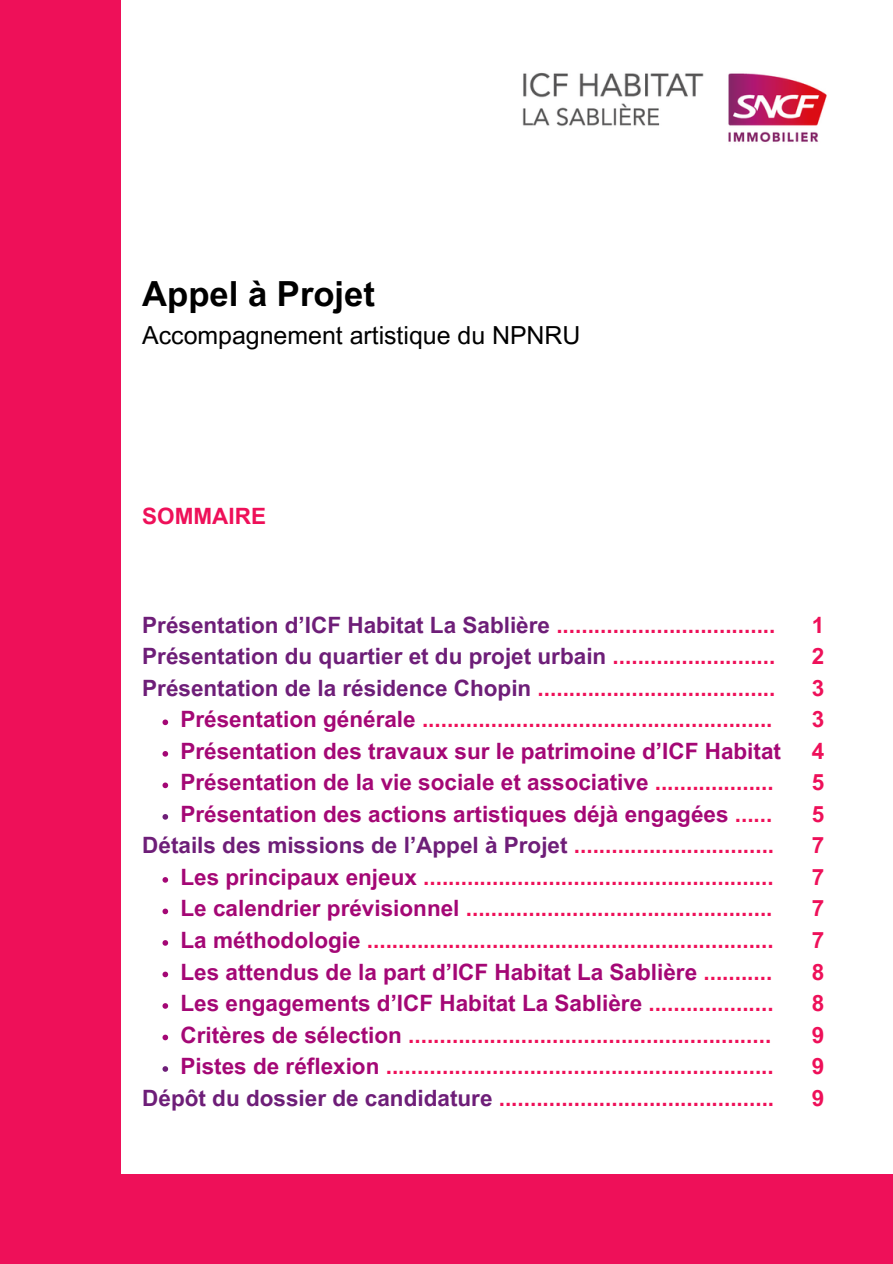
<style>
.page{position:relative;width:893px;height:1264px;background:#fff}
.page>*{position:absolute;margin:0;border:0;box-sizing:border-box;transform-origin:0 0}
.t1{font:700 34.65px "Arial MT Pro";color:#000}
.t2{font:24.9px "Arial MT Pro";color:#000}
.t3{font:700 22.5px "Arial MT Pro";color:#ee1059}
.t4{font:700 22.5px "Arial MT Pro";color:#a40775}
.t5{font:700 22.5px "Arial MT Pro";color:#6e1e78}
.s1{color:#6e1e78}
.s2{color:#ee1059}
.s3{color:#a40775}
</style>
<div class="page">
<img style="left:522px;top:72px;width:305px;height:70px">
<div style="left:0;top:0;width:120px;height:1263px;background:#ee1059"></div>
<div style="left:0;top:1174px;width:892px;height:89px;background:#ee1059"></div>
<svg style="left:162px;top:719px;width:6px;height:6px"></svg>
<svg style="left:162px;top:751px;width:6px;height:5px"></svg>
<svg style="left:162px;top:782px;width:6px;height:6px"></svg>
<svg style="left:162px;top:814px;width:6px;height:5px"></svg>
<svg style="left:162px;top:877px;width:6px;height:5px"></svg>
<svg style="left:162px;top:908px;width:6px;height:6px"></svg>
<svg style="left:162px;top:940px;width:6px;height:5px"></svg>
<svg style="left:162px;top:971px;width:6px;height:6px"></svg>
<svg style="left:162px;top:1003px;width:6px;height:5px"></svg>
<svg style="left:162px;top:1034px;width:6px;height:6px"></svg>
<svg style="left:162px;top:1066px;width:6px;height:5px"></svg>
<p class="t1" style="left:142px;top:280px;width:234px">Appel à Projet</p>
<p class="t2" style="left:142px;top:325px;width:440px">Accompagnement artistique du NPNRU</p>
<p class="t3" style="left:142px;top:507px;width:125px">SOMMAIRE</p>
<p class="t3" style="left:142px;top:616px;width:634px"><span class="s1">Présentation d’ICF Habitat La Sablière</span> ...................................</p>
<p class="t5" style="left:142px;top:648px;width:634px">Présentation du quartier et du projet urbain <span class="s2">..........................</span></p>
<p class="t3" style="left:142px;top:679px;width:634px"><span class="s1">Présentation de la résidence Chopin</span> ......................................</p>
<p class="t3" style="left:180px;top:711px;width:593px"><span class="s3">Présentation générale</span> ........................................................</p>
<p class="t4" style="left:180px;top:742px;width:602px">Présentation des travaux sur le patrimoine d’ICF Habitat</p>
<p class="t4" style="left:180px;top:774px;width:594px">Présentation de la vie sociale et associative <span class="s2">...................</span></p>
<p class="t4" style="left:180px;top:805px;width:593px">Présentation des actions artistiques déjà engagées <span class="s2">......</span></p>
<p class="t5" style="left:142px;top:837px;width:633px">Détails des missions de l’Appel à Projet <span class="s2">................................</span></p>
<p class="t3" style="left:180px;top:868px;width:594px"><span class="s3">Les principaux enjeux</span> ........................................................</p>
<p class="t3" style="left:180px;top:900px;width:593px"><span class="s3">Le calendrier prévisionnel</span> .................................................</p>
<p class="t3" style="left:180px;top:931px;width:594px"><span class="s3">La méthodologie</span> .................................................................</p>
<p class="t4" style="left:180px;top:963px;width:593px">Les attendus de la part d’ICF Habitat La Sablière <span class="s2">...........</span></p>
<p class="t4" style="left:180px;top:994px;width:594px">Les engagements d’ICF Habitat La Sablière <span class="s2">....................</span></p>
<p class="t3" style="left:180px;top:1026px;width:592px"><span class="s3">Critères de sélection</span> ..........................................................</p>
<p class="t3" style="left:180px;top:1057px;width:594px"><span class="s3">Pistes de réflexion</span> ..............................................................</p>
<p class="t3" style="left:142px;top:1089px;width:633px"><span class="s1">Dépôt du dossier de candidature</span> ............................................</p>
<p class="t3" style="left:811px;top:616px;width:14px">1</p>
<p class="t3" style="left:811px;top:648px;width:14px">2</p>
<p class="t3" style="left:811px;top:679px;width:14px">3</p>
<p class="t3" style="left:811px;top:711px;width:14px">3</p>
<p class="t3" style="left:811px;top:742px;width:14px">4</p>
<p class="t3" style="left:811px;top:774px;width:14px">5</p>
<p class="t3" style="left:811px;top:805px;width:14px">5</p>
<p class="t3" style="left:811px;top:837px;width:14px">7</p>
<p class="t3" style="left:811px;top:868px;width:14px">7</p>
<p class="t3" style="left:811px;top:900px;width:14px">7</p>
<p class="t3" style="left:811px;top:931px;width:14px">7</p>
<p class="t3" style="left:811px;top:963px;width:14px">8</p>
<p class="t3" style="left:811px;top:994px;width:14px">8</p>
<p class="t3" style="left:811px;top:1026px;width:14px">9</p>
<p class="t3" style="left:811px;top:1057px;width:14px">9</p>
<p class="t3" style="left:811px;top:1089px;width:14px">9</p>
</div>
